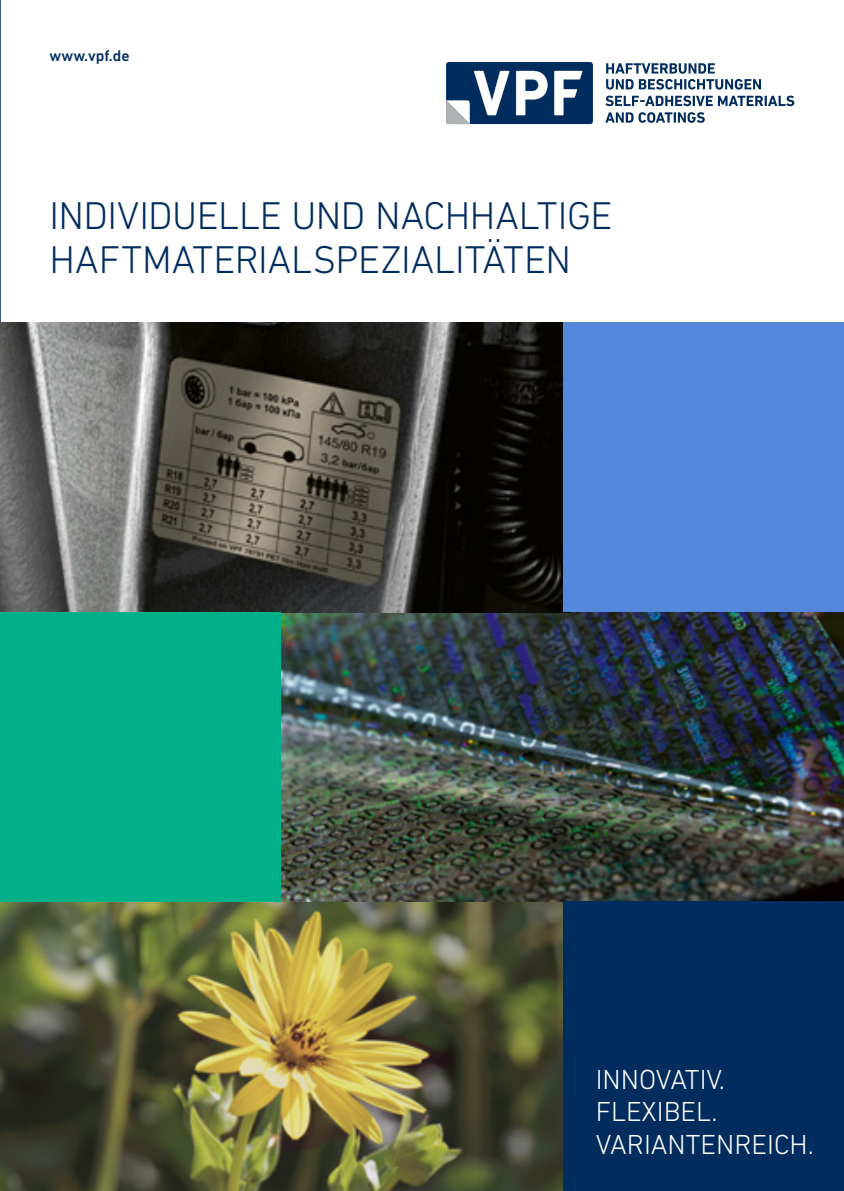
<style>
.page{position:relative;width:844px;height:1191px;background:#fff}
.page>*{position:absolute;margin:0;border:0;box-sizing:border-box;transform-origin:0 0}
.t1{font:300 39.38px/43.8px "DIN Next LT Pro";letter-spacing:-.01em;color:#002c5e}
.t2{font:300 28px/32.4px "DIN Next LT Pro";color:#fff}
.t3{font:500 15.75px "DIN Next LT Pro";color:#002c5e}
</style>
<div class="page">
<hr style="left:0;top:0;width:1px;height:1191px;background:#002c5e">
<img style="left:0;top:901px;width:563px;height:290px">
<img style="left:280px;top:612px;width:563px;height:289px">
<img style="left:0;top:322px;width:563px;height:290px">
<svg style="left:605px;top:112px;width:99px;height:11px"></svg>
<svg style="left:605px;top:96px;width:189px;height:10px"></svg>
<svg style="left:606px;top:63px;width:154px;height:27px"></svg>
<div style="left:446px;top:62px;width:146px;height:62px;background:#002c5e;border-radius:3px"></div>
<svg style="left:446px;top:71px;width:63px;height:53px"></svg>
<svg style="left:554px;top:71px;width:28px;height:44px"></svg>
<svg style="left:516px;top:71px;width:31px;height:44px"></svg>
<div style="left:0;top:612px;width:280px;height:289px;background:#00b089"></div>
<div style="left:563px;top:901px;width:280px;height:290px;background:#002c5e"></div>
<div style="left:563px;top:322px;width:280px;height:290px;background:#5587da"></div>
<p class="t3" style="left:50px;top:47px;width:81px">www.vpf.de</p>
<p class="t1" style="left:50px;top:193px;width:564px">INDIVIDUELLE UND NACHHALTIGE<br>HAFTMATERIALSPEZIALITÄTEN</p>
<p class="t2" style="left:595px;top:1063px;width:220px">INNOVATIV.<br>FLEXIBEL.<br>VARIANTENREICH.</p>
</div>
